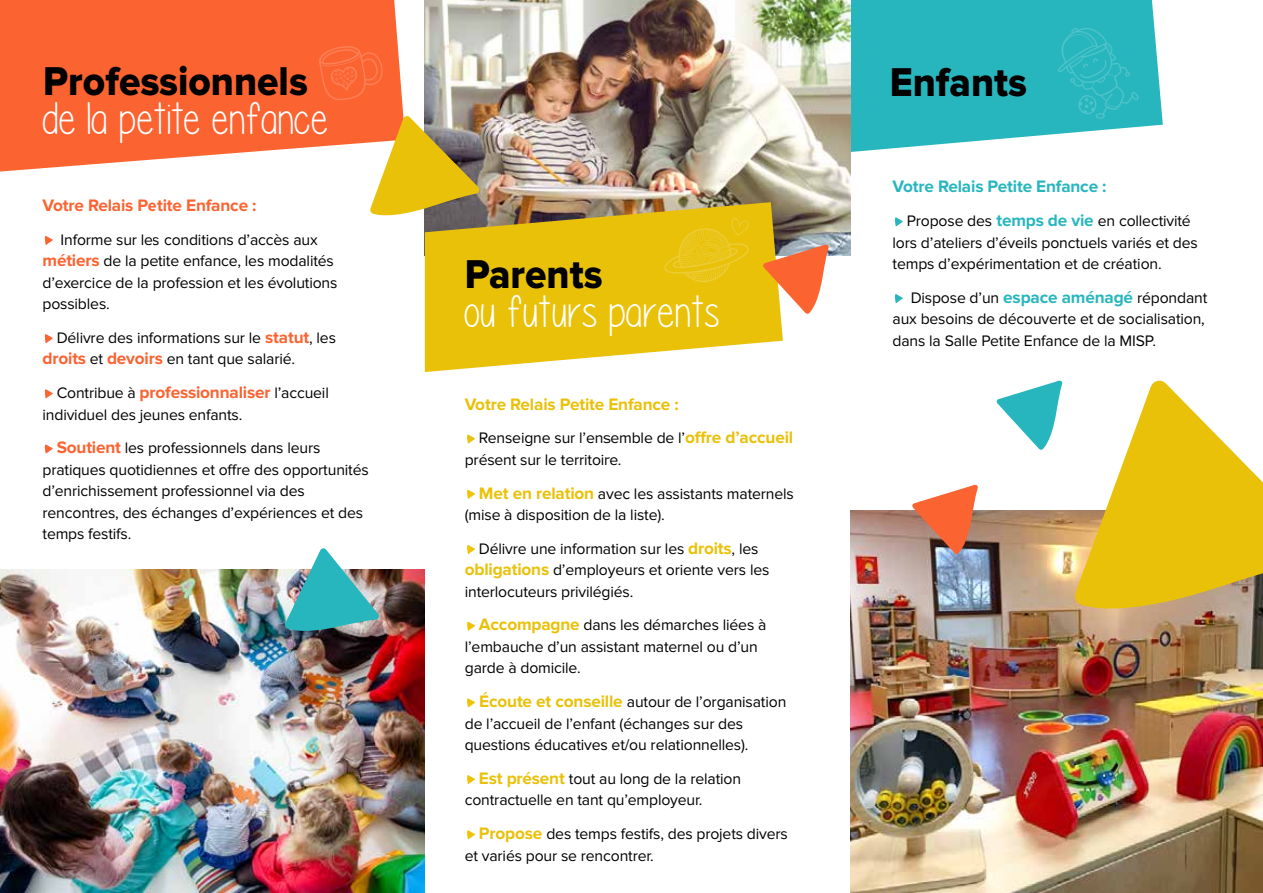
<style>
.page{position:relative;width:1263px;height:893px;background:#fff}
.page>*{position:absolute;margin:0;border:0;box-sizing:border-box;transform-origin:0 0}
.t1{font:45.75px "Please write me a song";color:#fff}
.t2{font:41.7px "Proxima Nova Extrabld";color:#000;scale:.93 1}
.t3{font:700 17.25px "Proxima Nova";letter-spacing:-.01em;color:#fb6331}
.t4{font:700 17.25px "Proxima Nova";letter-spacing:-.01em;color:#28b6be}
.t5{font:700 17.25px "Proxima Nova";letter-spacing:-.01em;color:#e9c109}
.t6{font:15.75px/21.5px "Proxima Nova";letter-spacing:-.01em;color:#000}
.s1{font-weight:700;font-size:17.25px;color:#fb6331}
.s2{font-weight:700;font-size:17.25px;color:#e9c109}
.s3{font-weight:700;font-size:17.25px;color:#28b6be}
</style>
<div class="page">
<svg style="left:850px;top:0;width:313px;height:152px;background:#43bfc6"></svg>
<svg style="left:0;top:0;width:403px;height:172px;background:#fb7144"></svg>
<img style="left:425px;top:0;width:425px;height:255px">
<svg style="left:425px;top:202px;width:358px;height:170px;background:#e3c12c"></svg>
<svg style="left:45px;top:236px;width:8px;height:9px"></svg>
<svg style="left:45px;top:335px;width:8px;height:8px"></svg>
<svg style="left:45px;top:390px;width:8px;height:9px"></svg>
<svg style="left:45px;top:445px;width:8px;height:9px"></svg>
<svg style="left:895px;top:218px;width:8px;height:9px"></svg>
<svg style="left:895px;top:295px;width:8px;height:8px"></svg>
<svg style="left:467px;top:435px;width:8px;height:9px"></svg>
<svg style="left:467px;top:490px;width:8px;height:9px"></svg>
<svg style="left:467px;top:545px;width:8px;height:9px"></svg>
<svg style="left:467px;top:622px;width:8px;height:9px"></svg>
<svg style="left:467px;top:699px;width:8px;height:9px"></svg>
<svg style="left:467px;top:776px;width:8px;height:8px"></svg>
<svg style="left:467px;top:831px;width:8px;height:9px"></svg>
<img style="left:0;top:570px;width:425px;height:323px">
<img style="left:850px;top:510px;width:413px;height:383px">
<img style="left:1066px;top:380px;width:197px;height:319px">
<svg style="left:366px;top:109px;width:117px;height:146px"></svg>
<svg style="left:907px;top:484px;width:73px;height:81px;background:#cf8c78"></svg>
<svg style="left:758px;top:243px;width:73px;height:81px"></svg>
<svg style="left:996px;top:380px;width:67px;height:70px"></svg>
<img style="left:282px;top:548px;width:100px;height:107px">
<svg style="left:1058px;top:26px;width:81px;height:93px;background:#2db7bf"></svg>
<svg style="left:1035px;top:22px;width:14px;height:10px"></svg>
<svg style="left:300px;top:25px;width:15px;height:7px"></svg>
<svg style="left:319px;top:43px;width:64px;height:58px;background:#fb6838"></svg>
<svg style="left:369px;top:25px;width:21px;height:6px"></svg>
<svg style="left:644px;top:210px;width:107px;height:78px;background:#e9c20f"></svg>
<h2 class="t2" style="left:43px;top:57px;width:286px">Professionnels</h2>
<h1 class="t1" style="left:43px;top:95px;width:287px">de la petite enfance</h1>
<p class="t3" style="left:43px;top:195px;width:216px">Votre Relais Petite Enfance :</p>
<p class="t6" style="left:43px;top:229px;width:296px;text-indent:18px">Informe sur les conditions d’accès aux <span class="s1">métiers</span> de la petite enfance, les modalités d’exercice de la profession et les évolutions possibles.</p>
<p class="t6" style="left:43px;top:327px;width:295px;text-indent:14px">Délivre des informations sur le <span class="s1">statut</span>, les <span class="s1">droits</span> et <span class="s1">devoirs</span> en tant que salarié.</p>
<p class="t6" style="left:43px;top:382px;width:288px;text-indent:14px">Contribue à <span class="s1">professionnaliser</span> l’accueil individuel des jeunes enfants.</p>
<p class="t6" style="left:43px;top:438px;width:328px;text-indent:14px"><span class="s1">Soutient</span> les professionnels dans leurs pratiques quotidiennes et offre des opportunités d’enrichissement professionnel via des rencontres, des échanges d’expériences et des temps festifs.</p>
<h2 class="t2" style="left:465px;top:250px;width:150px">Parents</h2>
<h1 class="t1" style="left:465px;top:288px;width:257px">ou futurs parents</h1>
<p class="t5" style="left:465px;top:394px;width:216px">Votre Relais Petite Enfance :</p>
<p class="t6" style="left:465px;top:428px;width:330px;text-indent:14px">Renseigne sur l’ensemble de l’<span class="s2">offre d’accueil </span>présent sur le territoire.</p>
<p class="t6" style="left:465px;top:483px;width:331px;text-indent:14px"><span class="s2">Met en relation</span> avec les assistants maternels (mise à disposition de la liste).</p>
<p class="t6" style="left:465px;top:538px;width:306px;text-indent:14px">Délivre une information sur les <span class="s2">droits</span>, les <span class="s2">obligations</span> d’employeurs et oriente vers les interlocuteurs privilégiés.</p>
<p class="t6" style="left:465px;top:615px;width:303px;text-indent:14px"><span class="s2">Accompagne</span> dans les démarches liées à l’embauche d’un assistant maternel ou d’un garde à domicile.</p>
<p class="t6" style="left:465px;top:691px;width:323px;text-indent:14px"><span class="s2">Écoute et conseille</span> autour de l’organisation de l’accueil de l’enfant (échanges sur des questions éducatives et/ou relationnelles).</p>
<p class="t6" style="left:465px;top:768px;width:278px;text-indent:14px"><span class="s2">Est présent</span> tout au long de la relation contractuelle en tant qu’employeur.</p>
<p class="t6" style="left:465px;top:823px;width:325px;text-indent:14px"><span class="s2">Propose</span> des temps festifs, des projets divers et variés pour se rencontrer.</p>
<h2 class="t2" style="left:890px;top:58px;width:149px">Enfants</h2>
<p class="t4" style="left:892px;top:177px;width:216px">Votre Relais Petite Enfance :</p>
<p class="t6" style="left:892px;top:210px;width:307px;text-indent:14px">Propose des <span class="s3">temps de vie</span> en collectivité lors d’ateliers d’éveils ponctuels variés et des temps d’expérimentation et de création.</p>
<p class="t6" style="left:892px;top:287px;width:316px;text-indent:18px">Dispose d’un <span class="s3">espace aménagé</span> répondant aux besoins de découverte et de socialisation, dans la Salle Petite Enfance de la MISP.</p>
</div>
